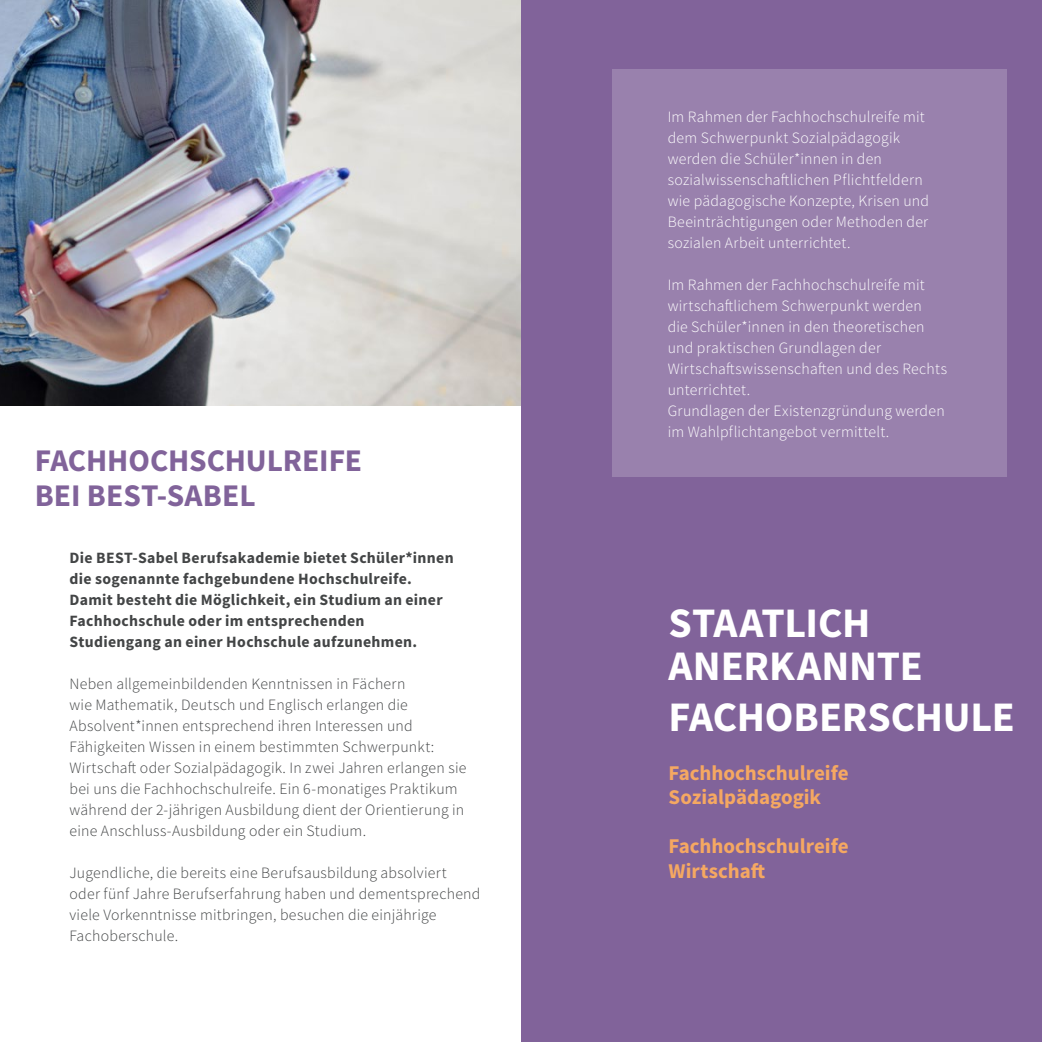
<style>
.page{position:relative;width:1042px;height:1042px;background:#fff}
.page>*{position:absolute;margin:0;border:0;box-sizing:border-box;transform-origin:0 0}
.t1{font:700 42px/43.8px "Source Sans Pro";letter-spacing:-.005em;color:#fff}
.t2{font:700 31.5px/35px "Source Sans Pro";color:#81639a}
.t3{font:700 21px/24.5px "Source Sans Pro";color:#f5a862}
.t4{font:300 15.75px/21px "Source Sans Pro";letter-spacing:.015em;color:#434546}
.t5{font:300 15.75px/21px "Source Sans Pro";letter-spacing:.015em;color:#fff}
.t6{font:700 15.75px/21px "Source Sans Pro";letter-spacing:.02em;color:#434546}
</style>
<div class="page">
<div style="left:521px;top:0;width:521px;height:1042px;background:#81639a"></div>
<img style="left:0;top:0;width:521px;height:406px">
<div style="left:612px;top:69px;width:394px;height:408px;background:#9981ad"></div>
<h2 class="t2" style="left:35px;top:443px;width:329px">FACHHOCHSCHULREIFE<br>BEI BEST-SABEL</h2>
<p class="t6" style="left:69px;top:547px;width:386px">Die BEST-Sabel Berufsakademie bietet Schüler*innen die sogenannte fachgebundene Hochschulreife.<br>Damit besteht die Möglichkeit, ein Studium an einer Fachhochschule oder im entsprechenden Studiengang an einer Hochschule aufzunehmen.</p>
<p class="t4" style="left:69px;top:673px;width:398px">Neben allgemeinbildenden Kenntnissen in Fächern<br>wie Mathematik, Deutsch und Englisch erlangen die Absolvent*innen entsprechend ihren Interessen und Fähigkeiten Wissen in einem bestimmten Schwerpunkt:<br>Wirtschaft oder Sozialpädagogik. In zwei Jahren erlangen sie bei uns die Fachhochschulreife. Ein 6-monatiges Praktikum während der 2-jährigen Ausbildung dient der Orientierung in eine Anschluss-Ausbildung oder ein Studium.</p>
<p class="t4" style="left:69px;top:862px;width:412px">Jugendliche, die bereits eine Berufsausbildung absolviert oder fünf Jahre Berufserfahrung haben und dementsprechend viele Vorkenntnisse mitbringen, besuchen die einjährige Fachoberschule.</p>
<p class="t5" style="left:668px;top:106px;width:263px">Im Rahmen der Fachhochschulreife mit dem Schwerpunkt Sozialpädagogik werden die Schüler*innen in den sozialwissenschaftlichen Pflichtfeldern wie pädagogische Konzepte, Krisen und Beeinträchtigungen oder Methoden der sozialen Arbeit unterrichtet.</p>
<p class="t5" style="left:668px;top:274px;width:281px">Im Rahmen der Fachhochschulreife mit wirtschaftlichem Schwerpunkt werden<br>die Schüler*innen in den theoretischen und praktischen Grundlagen der Wirtschaftswissenschaften und des Rechts unterrichtet.<br>Grundlagen der Existenzgründung werden im Wahlpflichtangebot vermittelt.</p>
<h1 class="t1" style="left:668px;top:600px;width:256px">STAATLICH<br>ANERKANNTE</h1>
<h1 class="t1" style="left:668px;top:694px;width:347px">FACHOBERSCHULE</h1>
<h3 class="t3" style="left:668px;top:760px;width:182px">Fachhochschulreife<br>Sozialpädagogik</h3>
<h3 class="t3" style="left:668px;top:834px;width:182px">Fachhochschulreife<br>Wirtschaft</h3>
</div>
